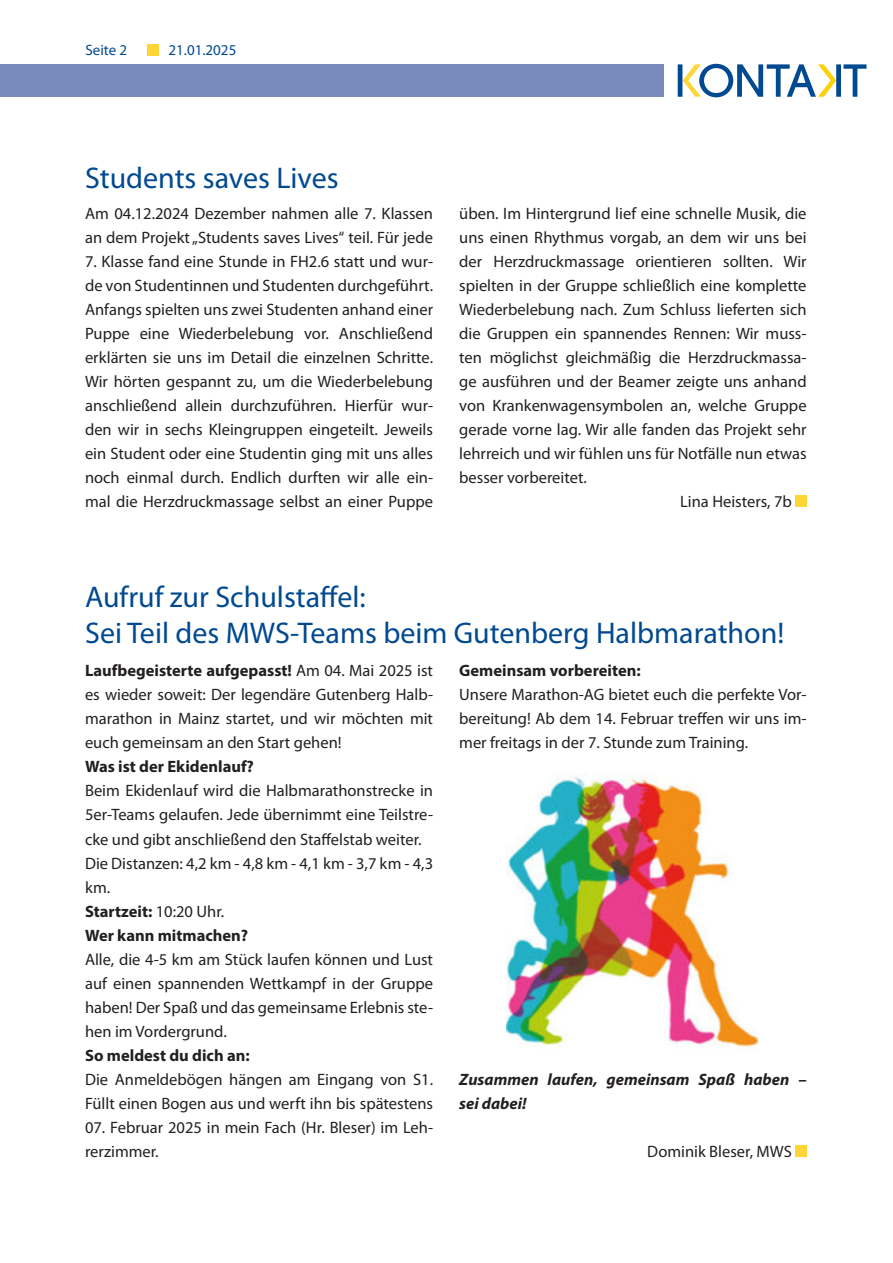
<style>
.page{position:relative;width:893px;height:1263px;background:#fff}
.page>*{position:absolute;margin:0;border:0;box-sizing:border-box;transform-origin:0 0}
.t1{font:30px "Myriad Pro";color:#014990}
.t2{font:16.5px/24px "Myriad Pro";color:#231f20;text-align:justify}
.t3{font:700 16.5px "Myriad Pro";color:#231f20}
.t4{font:italic 700 16.5px/24px "Myriad Pro";color:#231f20}
.t5{font:15px "Myriad Pro";color:#014990}
.s1{font-weight:700}
.s2{font-weight:400}
</style>
<div class="page">
<svg style="left:678px;top:64px;width:188px;height:33px"></svg>
<div style="left:0;top:64px;width:663px;height:33px;background:#788bbc"></div>
<div style="left:148px;top:44px;width:11px;height:11px;background:#ffd636"></div>
<div style="left:795px;top:495px;width:12px;height:12px;background:#ffd636"></div>
<div style="left:795px;top:1145px;width:12px;height:11px;background:#ffd636"></div>
<img style="left:507px;top:774px;width:251px;height:274px">
<p class="t5" style="left:85px;top:41px;width:43px">Seite 2</p>
<p class="t5" style="left:169px;top:41px;width:69px">21.01.2025</p>
<p class="t1" style="left:85px;top:160px;width:255px">Students saves Lives</p>
<p class="t2" style="left:85px;top:201px;width:350px">Am 04.12.2024 Dezember nahmen alle 7. Klassen an dem Projekt „Students saves Lives“ teil. Für jede</p>
<p class="t2" style="left:85px;top:249px;width:350px">7. Klasse fand eine Stunde in FH2.6 statt und wur&shy;de von Studentinnen und Studenten durchgeführt.<br>Anfangs spielten uns zwei Studenten anhand einer Puppe eine Wiederbelebung vor. Anschließend erklärten sie uns im Detail die einzelnen Schritte.<br>Wir hörten gespannt zu, um die Wiederbelebung anschließend allein durchzuführen. Hierfür wur&shy;den wir in sechs Kleingruppen eingeteilt. Jeweils ein Student oder eine Studentin ging mit uns alles noch einmal durch. Endlich durften wir alle ein&shy;mal die Herzdruckmassage selbst an einer Puppe</p>
<p class="t2" style="left:459px;top:201px;width:349px">üben. Im Hintergrund lief eine schnelle Musik, die uns einen Rhythmus vorgab, an dem wir uns bei der Herzdruckmassage orientieren sollten. Wir spielten in der Gruppe schließlich eine komplette Wiederbelebung nach. Zum Schluss lieferten sich die Gruppen ein spannendes Rennen: Wir muss&shy;ten möglichst gleichmäßig die Herzdruckmassa&shy;ge ausführen und der Beamer zeigte uns anhand von Krankenwagensymbolen an, welche Gruppe gerade vorne lag. Wir alle fanden das Projekt sehr lehrreich und wir fühlen uns für Notfälle nun etwas besser vorbereitet.</p>
<p class="t2" style="left:680px;top:489px;width:113px">Lina Heisters, 7b</p>
<p class="t1" style="left:85px;top:579px;width:282px">Aufruf zur Schulstaffel:</p>
<p class="t1" style="left:85px;top:615px;width:701px">Sei Teil des MWS-Teams beim Gutenberg Halbmarathon!</p>
<p class="t2" style="left:85px;top:659px;width:350px"><span class="s1">Laufbegeisterte aufgepasst!</span> Am 04. Mai 2025 ist es wieder soweit: Der legendäre Gutenberg Halb&shy;marathon in Mainz startet, und wir möchten mit euch gemeinsam an den Start gehen!</p>
<p class="t3" style="left:85px;top:756px;width:170px">Was ist der Ekidenlauf?</p>
<p class="t2" style="left:85px;top:779px;width:350px">Beim Ekidenlauf wird die Halbmarathonstrecke in 5er-Teams gelaufen. Jede übernimmt eine Teilstre&shy;cke und gibt anschließend den Staffelstab weiter.</p>
<p class="t2" style="left:85px;top:851px;width:350px">Die Distanzen: 4,2 km - 4,8 km - 4,1 km - 3,7 km - 4,3 km.</p>
<p class="t3" style="left:85px;top:900px;width:141px">Startzeit: <span class="s2">10:20 Uhr.</span></p>
<p class="t3" style="left:85px;top:924px;width:165px">Wer kann mitmachen?</p>
<p class="t2" style="left:85px;top:947px;width:350px">Alle, die 4-5 km am Stück laufen können und Lust auf einen spannenden Wettkampf in der Gruppe haben! Der Spaß und das gemeinsame Erlebnis ste&shy;hen im Vordergrund.</p>
<p class="t3" style="left:85px;top:1044px;width:166px">So meldest du dich an:</p>
<p class="t2" style="left:85px;top:1067px;width:350px">Die Anmeldebögen hängen am Eingang von S1.<br>Füllt einen Bogen aus und werft ihn bis spätestens</p>
<p class="t2" style="left:85px;top:1115px;width:350px">07. Februar 2025 in mein Fach (Hr. Bleser) im Leh&shy;rerzimmer.</p>
<p class="t3" style="left:459px;top:660px;width:183px">Gemeinsam vorbereiten:</p>
<p class="t2" style="left:459px;top:683px;width:349px">Unsere Marathon-AG bietet euch die perfekte Vor&shy;bereitung! Ab dem 14. Februar treffen wir uns im&shy;mer freitags in der 7. Stunde zum Training.</p>
<p class="t4" style="left:459px;top:1066px;width:349px">Zusammen laufen, gemeinsam Spaß haben – sei dabei!</p>
<p class="t2" style="left:647px;top:1139px;width:146px">Dominik Bleser, MWS</p>
</div>
